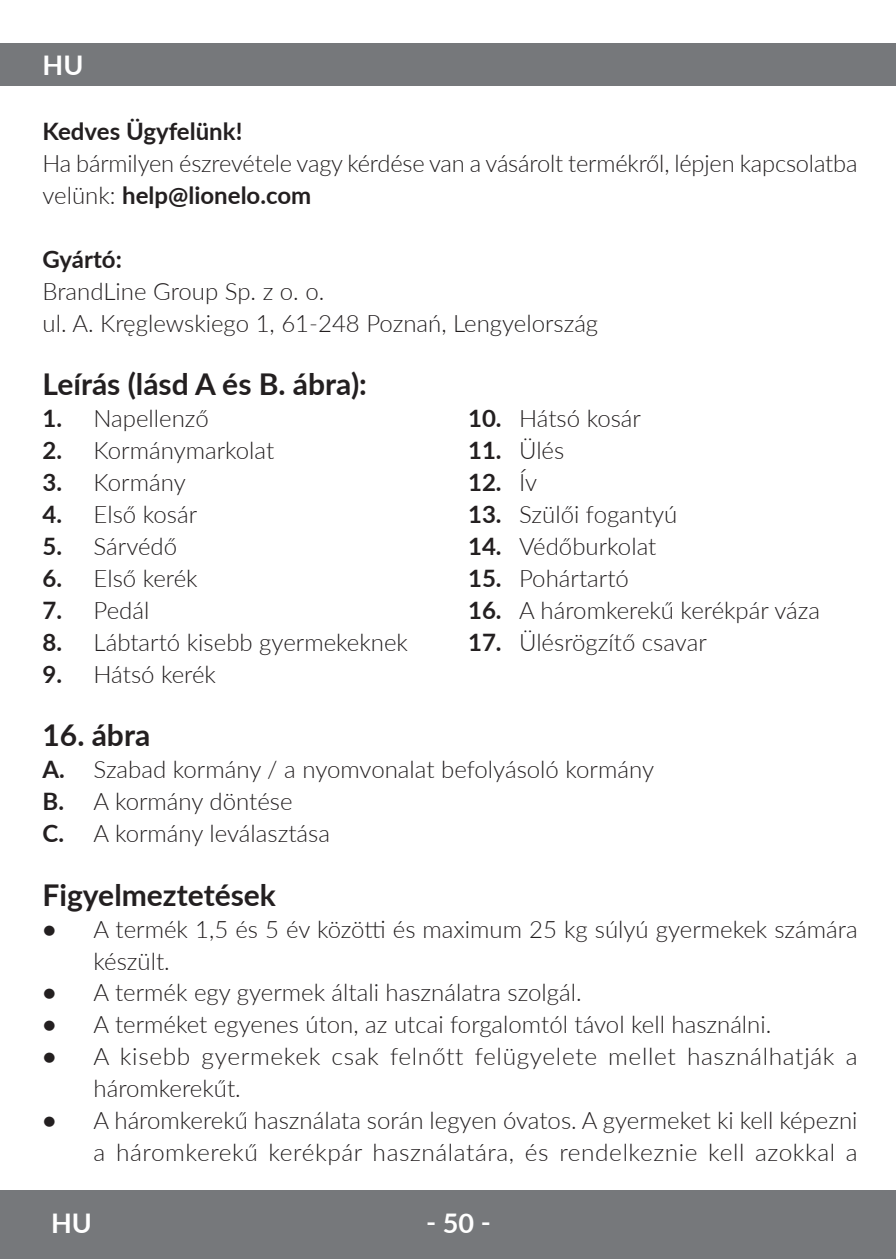
<style>
.page{position:relative;width:896px;height:1259px;background:#fff}
.page>*{position:absolute;margin:0;border:0;box-sizing:border-box;transform-origin:0 0}
.t1{font:700 30px "Lato";color:#231f20}
.t2{font:700 27px "Lato";color:#fff}
.t3{font:300 24px/31.8px "Lato";color:#231f20}
.t4{font:300 24px/31.8px "Lato";letter-spacing:.025em;color:#231f20}
.t5{font:700 24px "Lato";color:#231f20}
.s1{font-weight:700}
.s2{font-weight:300}
</style>
<div class="page">
<div style="left:0;top:1190px;width:895px;height:69px;background:#76787b"></div>
<div style="left:0;top:44px;width:895px;height:42px;background:#76787b"></div>
<p class="t2" style="left:43px;top:51px;width:42px">HU</p>
<p class="t5" style="left:43px;top:114px;width:201px">Kedves Ügyfelünk!</p>
<p class="t3" style="left:43px;top:147px;width:816px">Ha bármilyen észrevétele vagy kérdése van a vásárolt termékről, lépjen kapcsolatba velünk: <span class="s1">help@lionelo.com</span></p>
<p class="t5" style="left:43px;top:241px;width:81px">Gyártó:</p>
<p class="t3" style="left:43px;top:274px;width:557px">BrandLine Group Sp. z o. o.<br>ul. A. Kręglewskiego 1, 61-248 Poznań, Lengyelország</p>
<p class="t1" style="left:43px;top:362px;width:326px">Leírás (lásd A és B. ábra):</p>
<p class="t3" style="left:43px;top:402px;width:168px"><span class="s1">1.</span> Napellenző</p>
<p class="t3" style="left:43px;top:434px;width:233px"><span class="s1">2.</span> Kormánymarkolat</p>
<p class="t3" style="left:43px;top:466px;width:145px"><span class="s1">3.</span> Kormány</p>
<p class="t3" style="left:43px;top:498px;width:156px"><span class="s1">4.</span> Első kosár</p>
<p class="t3" style="left:43px;top:530px;width:136px"><span class="s1">5.</span> Sárvédő</p>
<p class="t3" style="left:43px;top:561px;width:157px"><span class="s1">6.</span> Első kerék</p>
<p class="t3" style="left:43px;top:593px;width:108px"><span class="s1">7.</span> Pedál</p>
<p class="t3" style="left:43px;top:625px;width:367px"><span class="s1">8.</span> Lábtartó kisebb gyermekeknek</p>
<p class="t3" style="left:43px;top:657px;width:175px"><span class="s1">9.</span> Hátsó kerék</p>
<p class="t3" style="left:468px;top:402px;width:174px"><span class="s1">10.</span> Hátsó kosár</p>
<p class="t3" style="left:468px;top:434px;width:98px"><span class="s1">11.</span> Ülés</p>
<p class="t5" style="left:468px;top:465px;width:71px">12. <span class="s2">Ív</span></p>
<p class="t3" style="left:468px;top:498px;width:211px"><span class="s1">13.</span> Szülői fogantyú</p>
<p class="t3" style="left:468px;top:530px;width:190px"><span class="s1">14.</span> Védőburkolat</p>
<p class="t3" style="left:468px;top:561px;width:162px"><span class="s1">15.</span> Pohártartó</p>
<p class="t3" style="left:468px;top:593px;width:353px"><span class="s1">16.</span> A háromkerekű kerékpár váza</p>
<p class="t3" style="left:468px;top:625px;width:240px"><span class="s1">17.</span> Ülésrögzítő csavar</p>
<p class="t1" style="left:43px;top:719px;width:109px">16. ábra</p>
<p class="t3" style="left:43px;top:753px;width:613px"><span class="s1">A.</span> Szabad kormány / a nyomvonalat befolyásoló kormány<br><span class="s1">B.</span> A kormány döntése<br><span class="s1">C.</span> A kormány leválasztása</p>
<p class="t1" style="left:43px;top:873px;width:235px">Figyelmeztetések</p>
<p class="t3" style="left:94px;top:912px;width:765px;text-indent:-51px"><span class="s1">•</span> A termék 1,5 és 5 év közötti és maximum 25 kg súlyú gyermekek számára készült.</p>
<p class="t3" style="left:43px;top:976px;width:540px"><span class="s1">•</span> A termék egy gyermek általi használatra szolgál.</p>
<p class="t3" style="left:43px;top:1008px;width:730px"><span class="s1">•</span> A terméket egyenes úton, az utcai forgalomtól távol kell használni.</p>
<p class="t4" style="left:94px;top:1040px;width:765px;text-indent:-51px"><span class="s1">•</span> A kisebb gyermekek csak felnőtt felügyelete mellet használhatják a háromkerekűt.</p>
<p class="t3" style="left:43px;top:1103px;width:816px;text-align:right"><span class="s1">•</span> A háromkerekű használata során legyen óvatos. A gyermeket ki kell képezni a háromkerekű kerékpár használatára, és rendelkeznie kell azokkal a</p>
<p class="t2" style="left:51px;top:1207px;width:42px">HU</p>
<p class="t2" style="left:426px;top:1203px;width:66px">‑ 50 ‑</p>
</div>
